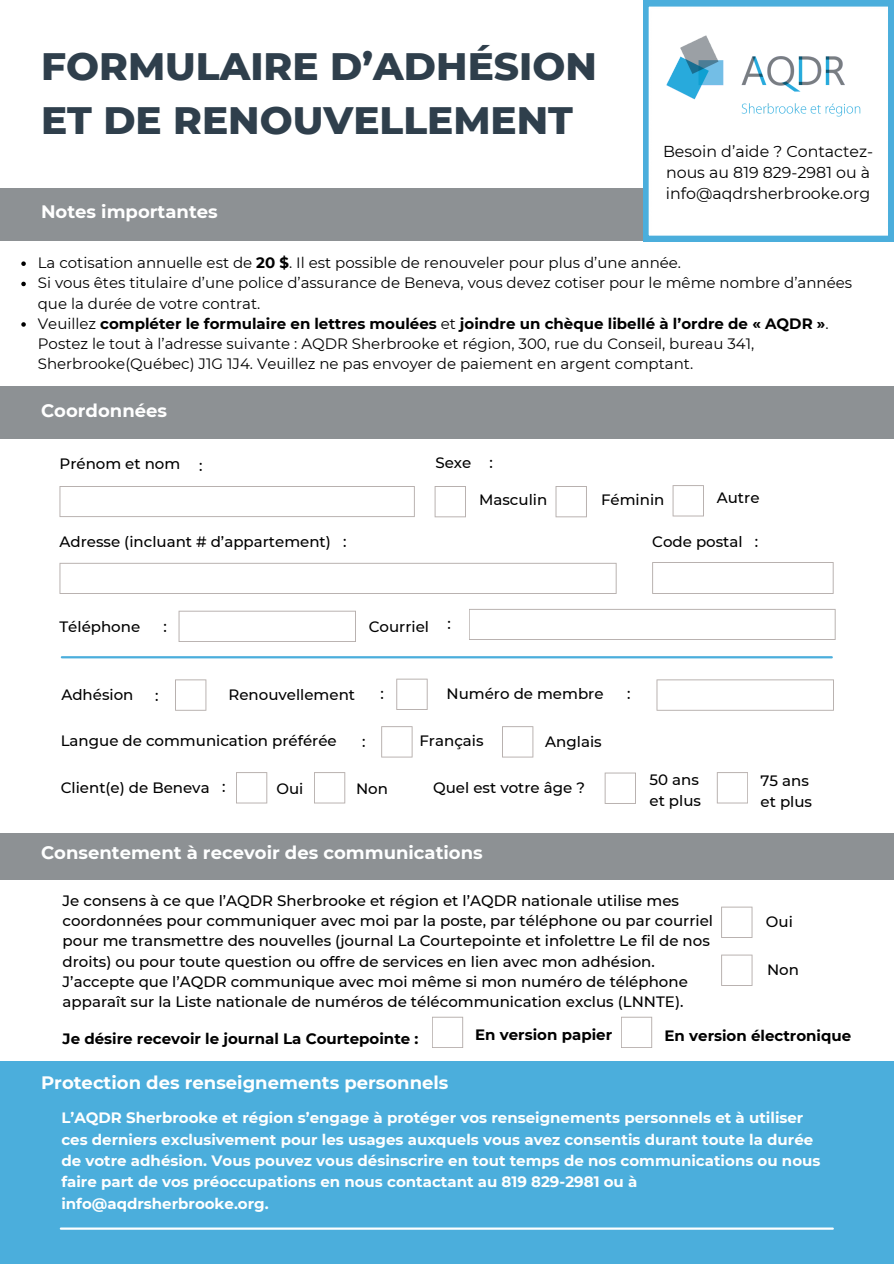
<style>
.page{position:relative;width:894px;height:1264px;background:#fff}
.page>*{position:absolute;margin:0;border:0;box-sizing:border-box;transform-origin:0 0}
.t1{font:800 39px/54px "Montserrat";color:#2f3f4c}
.t2{font:700 18px "Montserrat";color:#feffff}
.t3{font:700 18px "Montserrat";color:#fff}
.t4{font:15.75px/21.3px "Montserrat";color:#000}
.t5{font:500 15px/20.2px "Montserrat";color:#000}
.t6{font:15px/20.2px "Montserrat";color:#000}
.t7{font:700 15px/21.5px "Montserrat";color:#feffff}
.t8{font:700 15px "Montserrat";color:#000}
.s1{font-weight:700}
</style>
<div class="page">
<div style="left:0;top:188px;width:646px;height:53px;background:#8d9194"></div>
<div style="left:0;top:386px;width:893px;height:53px;background:#8d9194"></div>
<div style="left:0;top:1060px;width:893px;height:203px;background:#4baedc"></div>
<hr style="left:62px;top:656px;width:769px;height:2px;background:#4baedc">
<hr style="left:61px;top:1227px;width:771px;height:2px;background:#feffff">
<svg style="left:59px;top:486px;width:355px;height:31px"></svg>
<svg style="left:469px;top:609px;width:366px;height:31px"></svg>
<svg style="left:59px;top:563px;width:557px;height:31px"></svg>
<svg style="left:236px;top:772px;width:31px;height:31px"></svg>
<svg style="left:314px;top:772px;width:31px;height:31px"></svg>
<svg style="left:381px;top:726px;width:31px;height:31px"></svg>
<svg style="left:502px;top:726px;width:31px;height:31px"></svg>
<svg style="left:643px;top:1px;width:250px;height:240px"></svg>
<img style="left:665px;top:17px;width:203px;height:114px">
<svg style="left:178px;top:610px;width:178px;height:32px"></svg>
<svg style="left:434px;top:486px;width:32px;height:31px"></svg>
<svg style="left:555px;top:486px;width:31px;height:31px"></svg>
<svg style="left:672px;top:485px;width:31px;height:31px"></svg>
<svg style="left:175px;top:679px;width:31px;height:31px"></svg>
<svg style="left:396px;top:678px;width:31px;height:32px"></svg>
<svg style="left:656px;top:679px;width:177px;height:31px"></svg>
<svg style="left:604px;top:772px;width:31px;height:31px"></svg>
<svg style="left:716px;top:772px;width:32px;height:31px"></svg>
<svg style="left:721px;top:906px;width:31px;height:31px"></svg>
<svg style="left:721px;top:954px;width:31px;height:31px"></svg>
<svg style="left:652px;top:562px;width:181px;height:32px"></svg>
<div style="left:0;top:833px;width:893px;height:46px;background:#8d9194"></div>
<svg style="left:21px;top:261px;width:5px;height:5px"></svg>
<svg style="left:21px;top:282px;width:5px;height:4px"></svg>
<svg style="left:21px;top:322px;width:5px;height:5px"></svg>
<svg style="left:432px;top:1016px;width:31px;height:32px"></svg>
<svg style="left:621px;top:1016px;width:31px;height:32px"></svg>
<p class="t1" style="left:41px;top:39px;width:557px">FORMULAIRE D’ADHÉSION<br>ET DE RENOUVELLEMENT</p>
<h3 class="t3" style="left:41px;top:200px;width:178px">Notes importantes</h3>
<p class="t4" style="left:663px;top:140px;width:212px">Besoin d’aide ? Contactez&shy;nous au 819 829-2981 ou à info@aqdrsherbrooke.org</p>
<p class="t6" style="left:38px;top:253px;width:644px">La cotisation annuelle est de <span class="s1">20 $</span>. Il est possible de renouveler pour plus d’une année.</p>
<h3 class="t6" style="left:38px;top:273px;width:815px">Si vous êtes titulaire d’une police d’assurance de Beneva, vous devez cotiser pour le même nombre d’années que la durée de votre contrat.</h3>
<h3 class="t6" style="left:38px;top:313px;width:792px">Veuillez <span class="s1">compléter le formulaire en lettres moulées</span> et <span class="s1">joindre un chèque libellé à l’ordre de « AQDR »</span>.<br>Postez le tout à l’adresse suivante : AQDR Sherbrooke et région, 300, rue du Conseil, bureau 341,<br>Sherbrooke(Québec) J1G 1J4. Veuillez ne pas envoyer de paiement en argent comptant.</h3>
<h3 class="t3" style="left:41px;top:399px;width:127px">Coordonnées</h3>
<p class="t5" style="left:59px;top:453px;width:122px">Prénom et nom</p>
<p class="t5" style="left:199px;top:455px;width:5px">:</p>
<p class="t5" style="left:435px;top:453px;width:37px">Sexe</p>
<h3 class="t5" style="left:489px;top:453px;width:5px">:</h3>
<h1 class="t5" style="left:479px;top:490px;width:70px">Masculin</h1>
<h2 class="t5" style="left:601px;top:490px;width:65px">Féminin</h2>
<p class="t5" style="left:716px;top:487px;width:44px">Autre</p>
<h3 class="t5" style="left:59px;top:531px;width:273px">Adresse (incluant # d’appartement)</h3>
<h3 class="t5" style="left:343px;top:531px;width:5px">:</h3>
<h3 class="t5" style="left:652px;top:531px;width:92px">Code postal</h3>
<h3 class="t5" style="left:754px;top:531px;width:5px">:</h3>
<p class="t5" style="left:59px;top:616px;width:82px">Téléphone</p>
<h3 class="t5" style="left:163px;top:616px;width:5px">:</h3>
<h2 class="t5" style="left:368px;top:616px;width:62px">Courriel</h2>
<h3 class="t5" style="left:447px;top:613px;width:5px">:</h3>
<p class="t5" style="left:61px;top:684px;width:74px">Adhésion</p>
<p class="t5" style="left:155px;top:685px;width:5px">:</p>
<h3 class="t5" style="left:228px;top:684px;width:128px">Renouvellement</h3>
<h3 class="t5" style="left:380px;top:683px;width:5px">:</h3>
<h3 class="t5" style="left:446px;top:683px;width:158px">Numéro de membre</h3>
<h3 class="t5" style="left:627px;top:683px;width:5px">:</h3>
<h3 class="t5" style="left:61px;top:731px;width:277px">Langue de communication préférée</h3>
<p class="t5" style="left:362px;top:731px;width:5px">:</p>
<h3 class="t5" style="left:419px;top:730px;width:66px">Français</h3>
<h3 class="t5" style="left:545px;top:731px;width:58px">Anglais</h3>
<h3 class="t5" style="left:61px;top:778px;width:150px">Client(e) de Beneva</h3>
<h3 class="t5" style="left:276px;top:778px;width:28px">Oui</h3>
<p class="t5" style="left:222px;top:777px;width:5px">:</p>
<p class="t5" style="left:356px;top:778px;width:33px">Non</p>
<h3 class="t5" style="left:433px;top:778px;width:153px">Quel est votre âge ?</h3>
<p class="t2" style="left:41px;top:841px;width:443px">Consentement à recevoir des communications</p>
<h3 class="t5" style="left:649px;top:769px;width:53px">50 ans et plus</h3>
<h3 class="t5" style="left:760px;top:771px;width:53px">75 ans et plus</h3>
<p class="t5" style="left:63px;top:890px;width:651px">Je consens à ce que l’AQDR Sherbrooke et région et l’AQDR nationale utilise mes coordonnées pour communiquer avec moi par la poste, par téléphone ou par courriel pour me transmettre des nouvelles (journal La Courtepointe et infolettre Le fil de nos droits) ou pour toute question ou offre de services en lien avec mon adhésion.<br>J’accepte que l’AQDR communique avec moi même si mon numéro de téléphone apparaît sur la Liste nationale de numéros de télécommunication exclus (LNNTE).</p>
<h2 class="t5" style="left:765px;top:911px;width:28px">Oui</h2>
<h3 class="t5" style="left:766px;top:959px;width:33px">Non</h3>
<h3 class="t8" style="left:63px;top:1029px;width:357px">Je désire recevoir le journal La Courtepointe :</h3>
<h2 class="t8" style="left:475px;top:1025px;width:138px">En version papier</h2>
<h3 class="t8" style="left:664px;top:1026px;width:188px">En version électronique</h3>
<h3 class="t2" style="left:41px;top:1071px;width:409px">Protection des renseignements personnels</h3>
<h3 class="t7" style="left:61px;top:1106px;width:760px">L’AQDR Sherbrooke et région s’engage à protéger vos renseignements personnels et à utiliser ces derniers exclusivement pour les usages auxquels vous avez consentis durant toute la durée de votre adhésion. Vous pouvez vous désinscrire en tout temps de nos communications ou nous faire part de vos préoccupations en nous contactant au 819 829-2981 ou à info@aqdrsherbrooke.org.</h3>
</div>
